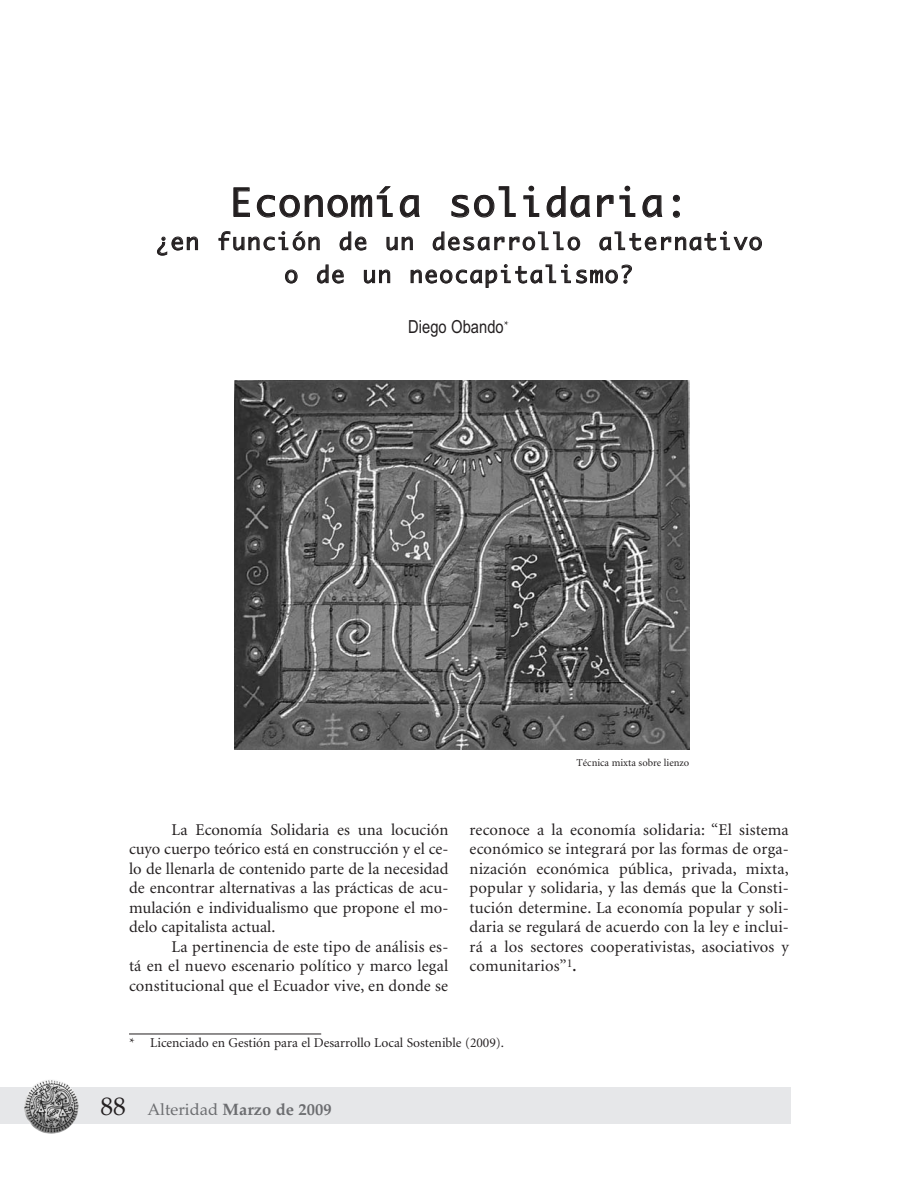
<style>
.page{position:relative;width:918px;height:1188px;background:#fff}
.page>*{position:absolute;margin:0;border:0;box-sizing:border-box;transform-origin:0 0}
.t1{font:37.5px "Monaco";letter-spacing:.04em;color:#231f20}
.t2{font:22.5px/33px "Monaco";letter-spacing:.07em;color:#231f20;text-align:center}
.t3{font:18px "Arial Narrow";color:#231f20}
.t4{font:16.5px/19.5px "Minion";letter-spacing:.005em;color:#231f20;text-align:justify}
.t5{font:700 16.5px "Palatino";color:#6c6d70}
.t6{font:13.5px "Minion";color:#231f20}
.t7{font:10.5px "Minion";color:#231f20}
.s1{font-weight:600}
.s2{font-weight:400;font-size:25.5px;color:#231f20}
.s3{font-weight:400}
</style>
<div class="page">
<div style="left:0;top:1087px;width:790px;height:37px;background:#e6e7e9"></div>
<img style="left:24px;top:1080px;width:55px;height:54px">
<img style="left:235px;top:381px;width:455px;height:369px">
<hr style="left:129px;top:1034px;width:192px;height:1px;background:#231f20">
<h1 class="t1" style="left:230px;top:182px;width:459px">Economía solidaria:</h1>
<h2 class="t2" style="left:156px;top:225px;width:608px">¿en función de un desarrollo alternativo o de un neocapitalismo?</h2>
<p class="t3" style="left:408px;top:316px;width:102px">Diego Obando<sup>*</sup></p>
<p class="t7" style="left:577px;top:758px;width:114px">Técnica mixta sobre lienzo</p>
<p class="t4" style="left:129px;top:821px;width:321px;text-indent:43px">La Economía Solidaria es una locución cuyo cuerpo teórico está en construcción y el ce&shy;lo de llenarla de contenido parte de la necesidad de encontrar alternativas a las prácticas de acu&shy;mulación e individualismo que propone el mo&shy;delo capitalista actual.</p>
<p class="t4" style="left:129px;top:938px;width:321px;text-indent:43px">La pertinencia de este tipo de análisis es&shy;tá en el nuevo escenario político y marco legal constitucional que el Ecuador vive, en donde se</p>
<p class="t4" style="left:470px;top:821px;width:321px">reconoce a la economía solidaria: “El sistema económico se integrará por las formas de orga&shy;nización económica pública, privada, mixta, popular y solidaria, y las demás que la Consti&shy;tución determine. La economía popular y soli&shy;daria se regulará de acuerdo con la ley e inclui&shy;rá a los sectores cooperativistas, asociativos y comunitarios”<sup>1</sup><span class="s1">.</span></p>
<p class="t6" style="left:129px;top:1037px;width:377px">* Licenciado en Gestión para el Desarrollo Local Sostenible (2009).</p>
<p class="t5" style="left:101px;top:1100px;width:233px"><span class="s2">88</span> <span class="s3">Alteridad</span> Marzo de 2009</p>
</div>
